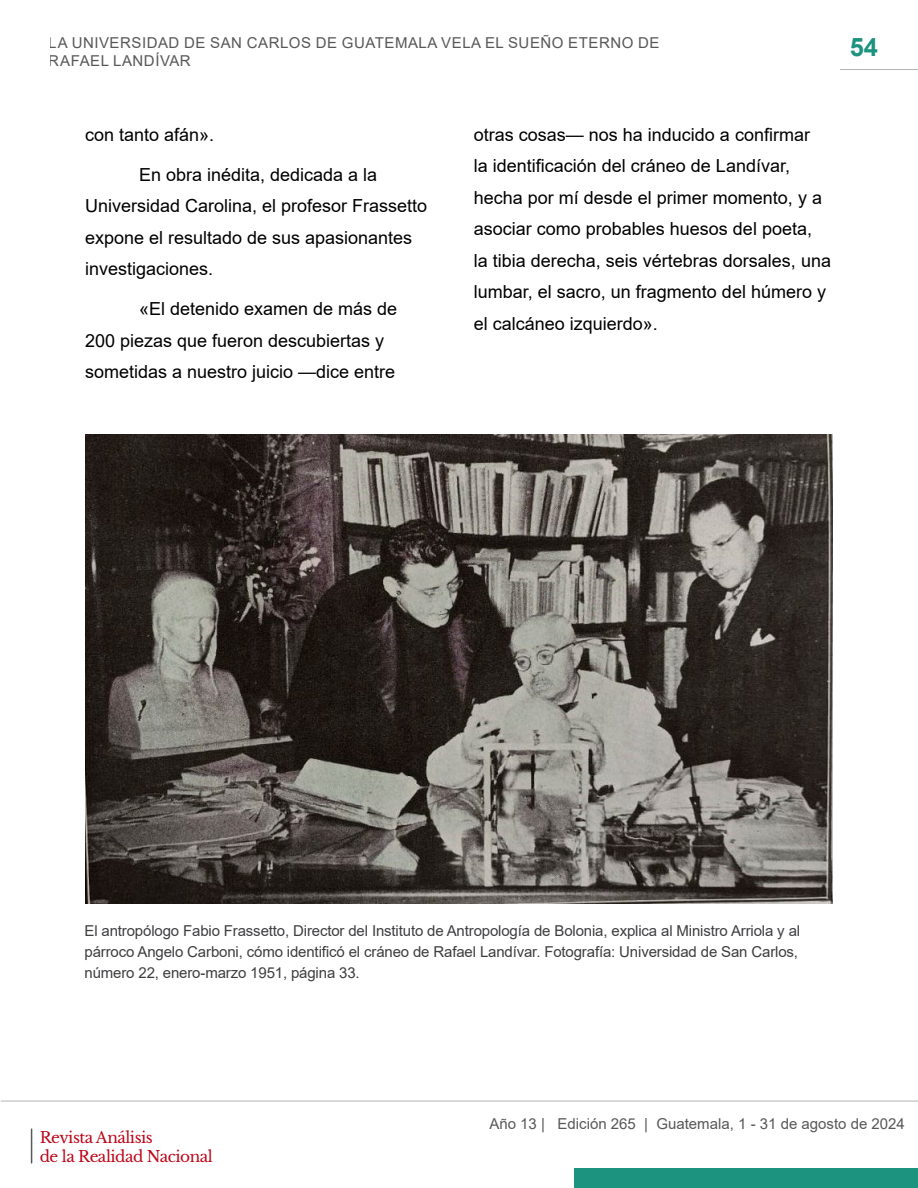
<style>
.page{position:relative;width:918px;height:1188px;background:#fff}
.page>*{position:absolute;margin:0;border:0;box-sizing:border-box;transform-origin:0 0}
.t1{font:700 25.5px "Arial";color:#1c937e}
.t2{font:18px/31.5px "Arial";color:#000}
.t3{font:15.3px/18.3px "Libre Baskerville";letter-spacing:-.03em;color:#bd0518}
.t4{font:15px/21px "Arial";letter-spacing:-.01em;color:#3e3d40}
.t5{font:15px/18px "Arial";letter-spacing:.035em;color:#58585a}
.t6{font:15px "Arial";color:#58585a}
</style>
<div class="page">
<div style="left:574px;top:1168px;width:344px;height:20px;background:#1c937e"></div>
<hr style="left:1px;top:1101px;width:917px;height:1px;background:#b1b3b4">
<hr style="left:31px;top:1129px;width:1px;height:34px;background:#58585a">
<hr style="left:840px;top:69px;width:78px;height:1px;background:#b1b3b4">
<img style="left:85px;top:434px;width:748px;height:469px">
<p class="t5" style="left:49px;top:34px;width:612px">LA UNIVERSIDAD DE SAN CARLOS DE GUATEMALA VELA EL SUEÑO ETERNO DE<br>RAFAEL LANDÍVAR</p>
<h1 class="t1" style="left:850px;top:29px;width:30px">54</h1>
<p class="t2" style="left:85px;top:118px;width:131px">con tanto afán».</p>
<p class="t2" style="left:85px;top:158px;width:344px;text-indent:54px">En obra inédita, dedicada a la Universidad Carolina, el profesor Frassetto expone el resultado de sus apasionantes investigaciones.</p>
<p class="t2" style="left:85px;top:293px;width:314px;text-indent:54px">«El detenido examen de más de<br>200 piezas que fueron descubiertas y sometidas a nuestro juicio —dice entre</p>
<p class="t2" style="left:474px;top:118px;width:359px">otras cosas— nos ha inducido a confirmar<br>la identificación del cráneo de Landívar, hecha por mí desde el primer momento, y a asociar como probables huesos del poeta,<br>la tibia derecha, seis vértebras dorsales, una lumbar, el sacro, un fragmento del húmero y el calcáneo izquierdo».</p>
<p class="t4" style="left:85px;top:920px;width:717px">El antropólogo Fabio Frassetto, Director del Instituto de Antropología de Bolonia, explica al Ministro Arriola y al párroco Angelo Carboni, cómo identificó el cráneo de Rafael Landívar. Fotografía: Universidad de San Carlos, número 22, enero-marzo 1951, página 33.</p>
<p class="t3" style="left:40px;top:1129px;width:175px">Revista Análisis<br>de la Realidad Nacional</p>
<p class="t6" style="left:489px;top:1113px;width:417px">Año 13 | Edición 265 | Guatemala, 1 - 31 de agosto de 2024</p>
</div>
